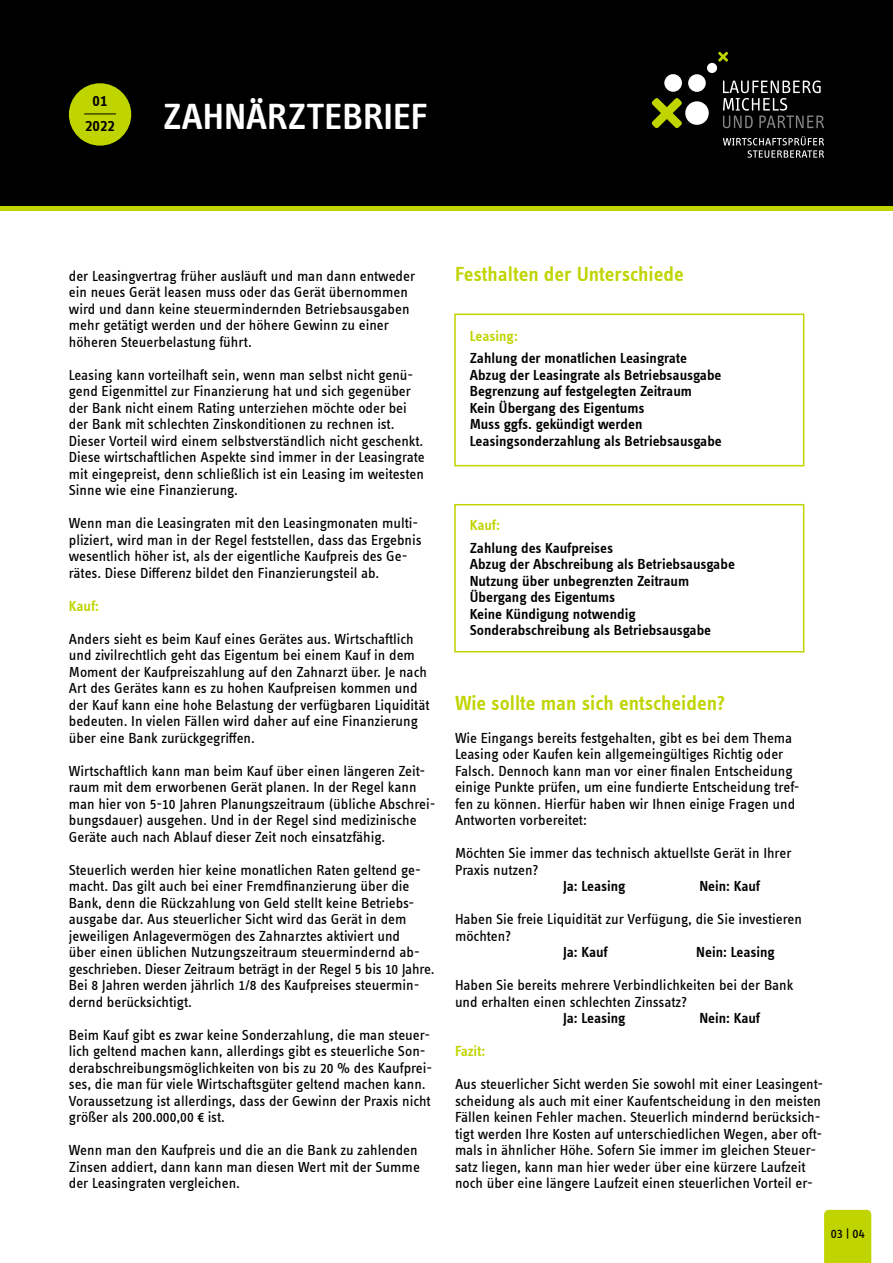
<style>
.page{position:relative;width:893px;height:1263px;background:#fff}
.page>*{position:absolute;margin:0;border:0;box-sizing:border-box;transform-origin:0 0}
.t1{font:600 37.5px "Info Text Offc Pro";color:#fff}
.t2{font:600 21px "Info Text Offc Pro";color:#c0d400}
.t3{font:600 16.5px/24.5px "Info Text Offc Pro";color:#000;text-align:center}
.t4{font:15px/16.5px "Info Text Offc Pro";color:#000}
.t5{font:600 15px/16.5px "Info Text Offc Pro";color:#000}
.t6{font:600 15px "Info Text Offc Pro";letter-spacing:-.01em;color:#c0d400}
.t7{font:13.5px "Info Text Offc Pro";color:#000}
</style>
<div class="page">
<div style="left:0;top:0;width:893px;height:207px;background:#000"></div>
<svg style="left:723px;top:136px;width:101px;height:22px"></svg>
<svg style="left:723px;top:80px;width:101px;height:48px"></svg>
<div style="left:664px;top:74px;width:18px;height:18px;background:#fff;border-radius:50%"></div>
<div style="left:688px;top:74px;width:18px;height:18px;background:#fff;border-radius:50%"></div>
<div style="left:707px;top:63px;width:10px;height:10px;background:#fff;border-radius:50%"></div>
<svg style="left:651px;top:98px;width:31px;height:31px"></svg>
<svg style="left:718px;top:52px;width:10px;height:10px"></svg>
<div style="left:685px;top:101px;width:24px;height:24px;background:#fff;border-radius:50%"></div>
<hr style="left:0;top:207px;width:893px;height:4px;background:#c0d400">
<div style="left:824px;top:1210px;width:47px;height:53px;background:#c0d400"></div>
<div style="left:69px;top:83px;width:62px;height:63px;background:#c0d400;border-radius:50%"></div>
<hr style="left:84px;top:114px;width:32px;height:1px;background:#000">
<div style="left:454px;top:314px;width:350px;height:152px;border:2px solid #c0d400"></div>
<div style="left:454px;top:504px;width:350px;height:148px;border:2px solid #c0d400"></div>
<p class="t3" style="left:85px;top:88px;width:31px">01<br>2022</p>
<h1 class="t1" style="left:163px;top:94px;width:266px">ZAHNÄRZTEBRIEF</h1>
<p class="t4" style="left:69px;top:267px;width:348px">der Leasingvertrag früher ausläuft und man dann entweder ein neues Gerät leasen muss oder das Gerät übernommen wird und dann keine steuermindernden Betriebsausgaben mehr getätigt werden und der höhere Gewinn zu einer höheren Steuerbelastung führt.</p>
<p class="t4" style="left:69px;top:366px;width:357px">Leasing kann vorteilhaft sein, wenn man selbst nicht genü&shy;gend Eigenmittel zur Finanzierung hat und sich gegenüber der Bank nicht einem Rating unterziehen möchte oder bei der Bank mit schlechten Zinskonditionen zu rechnen ist.<br>Dieser Vorteil wird einem selbstverständlich nicht geschenkt.<br>Diese wirtschaftlichen Aspekte sind immer in der Leasingrate mit eingepreist, denn schließlich ist ein Leasing im weitesten Sinne wie eine Finanzierung.</p>
<p class="t4" style="left:69px;top:514px;width:354px">Wenn man die Leasingraten mit den Leasingmonaten multi&shy;pliziert, wird man in der Regel feststellen, dass das Ergebnis wesentlich höher ist, als der eigentliche Kaufpreis des Ge&shy;rätes. Diese Differenz bildet den Finanzierungsteil ab.</p>
<p class="t6" style="left:69px;top:597px;width:32px">Kauf:</p>
<p class="t4" style="left:69px;top:630px;width:362px">Anders sieht es beim Kauf eines Gerätes aus. Wirtschaftlich und zivilrechtlich geht das Eigentum bei einem Kauf in dem Moment der Kaufpreiszahlung auf den Zahnarzt über. Je nach Art des Gerätes kann es zu hohen Kaufpreisen kommen und der Kauf kann eine hohe Belastung der verfügbaren Liquidität bedeuten. In vielen Fällen wird daher auf eine Finanzierung über eine Bank zurückgegriffen.</p>
<p class="t4" style="left:69px;top:762px;width:368px">Wirtschaftlich kann man beim Kauf über einen längeren Zeit&shy;raum mit dem erworbenen Gerät planen. In der Regel kann man hier von 5-10 Jahren Planungszeitraum (übliche Abschrei&shy;bungsdauer) ausgehen. Und in der Regel sind medizinische Geräte auch nach Ablauf dieser Zeit noch einsatzfähig.</p>
<p class="t4" style="left:69px;top:861px;width:367px">Steuerlich werden hier keine monatlichen Raten geltend ge&shy;macht. Das gilt auch bei einer Fremdfinanzierung über die Bank, denn die Rückzahlung von Geld stellt keine Betriebs&shy;ausgabe dar. Aus steuerlicher Sicht wird das Gerät in dem jeweiligen Anlagevermögen des Zahnarztes aktiviert und<br>über einen üblichen Nutzungszeitraum steuermindernd ab&shy;geschrieben. Dieser Zeitraum beträgt in der Regel 5 bis 10 Jahre.<br>Bei 8 Jahren werden jährlich 1/8 des Kaufpreises steuermin&shy;dernd berücksichtigt.</p>
<p class="t4" style="left:69px;top:1026px;width:365px">Beim Kauf gibt es zwar keine Sonderzahlung, die man steuer&shy;lich geltend machen kann, allerdings gibt es steuerliche Son&shy;derabschreibungsmöglichkeiten von bis zu 20 % des Kaufprei&shy;ses, die man für viele Wirtschaftsgüter geltend machen kann.<br>Voraussetzung ist allerdings, dass der Gewinn der Praxis nicht größer als 200.000,00 € ist.</p>
<p class="t4" style="left:69px;top:1141px;width:353px">Wenn man den Kaufpreis und die an die Bank zu zahlenden<br>Zinsen addiert, dann kann man diesen Wert mit der Summe der Leasingraten vergleichen.</p>
<h2 class="t2" style="left:455px;top:261px;width:230px">Festhalten der Unterschiede</h2>
<p class="t6" style="left:470px;top:327px;width:50px">Leasing:</p>
<p class="t5" style="left:470px;top:350px;width:254px">Zahlung der monatlichen Leasingrate Abzug der Leasingrate als Betriebsausgabe Begrenzung auf festgelegten Zeitraum<br>Kein Übergang des Eigentums<br>Muss ggfs. gekündigt werden Leasingsonderzahlung als Betriebsausgabe</p>
<p class="t6" style="left:470px;top:516px;width:32px">Kauf:</p>
<p class="t5" style="left:470px;top:539px;width:267px">Zahlung des Kaufpreises<br>Abzug der Abschreibung als Betriebsausgabe Nutzung über unbegrenzten Zeitraum Übergang des Eigentums<br>Keine Kündigung notwendig Sonderabschreibung als Betriebsausgabe</p>
<h2 class="t2" style="left:455px;top:690px;width:272px">Wie sollte man sich entscheiden?</h2>
<p class="t4" style="left:455px;top:729px;width:346px">Wie Eingangs bereits festgehalten, gibt es bei dem Thema Leasing oder Kaufen kein allgemeingültiges Richtig oder Falsch. Dennoch kann man vor einer finalen Entscheidung einige Punkte prüfen, um eine fundierte Entscheidung tref&shy;fen zu können. Hierfür haben wir Ihnen einige Fragen und Antworten vorbereitet:</p>
<p class="t4" style="left:455px;top:844px;width:338px">Möchten Sie immer das technisch aktuellste Gerät in Ihrer<br>Praxis nutzen?</p>
<p class="t5" style="left:563px;top:878px;width:64px">Ja: Leasing</p>
<p class="t5" style="left:699px;top:878px;width:62px">Nein: Kauf</p>
<p class="t4" style="left:455px;top:910px;width:348px">Haben Sie freie Liquidität zur Verfügung, die Sie investieren möchten?</p>
<p class="t5" style="left:563px;top:944px;width:46px">Ja: Kauf</p>
<p class="t5" style="left:696px;top:944px;width:80px">Nein: Leasing</p>
<p class="t4" style="left:455px;top:976px;width:340px">Haben Sie bereits mehrere Verbindlichkeiten bei der Bank und erhalten einen schlechten Zinssatz?</p>
<p class="t5" style="left:563px;top:1010px;width:64px">Ja: Leasing</p>
<p class="t5" style="left:699px;top:1010px;width:62px">Nein: Kauf</p>
<p class="t6" style="left:455px;top:1042px;width:32px">Fazit:</p>
<p class="t4" style="left:455px;top:1075px;width:370px">Aus steuerlicher Sicht werden Sie sowohl mit einer Leasingent&shy;scheidung als auch mit einer Kaufentscheidung in den meisten Fällen keinen Fehler machen. Steuerlich mindernd berücksich&shy;tigt werden Ihre Kosten auf unterschiedlichen Wegen, aber oft&shy;mals in ähnlicher Höhe. Sofern Sie immer im gleichen Steuer&shy;satz liegen, kann man hier weder über eine kürzere Laufzeit noch über eine längere Laufzeit einen steuerlichen Vorteil er-</p>
<p class="t7" style="left:831px;top:1225px;width:36px">03 | 04</p>
</div>
